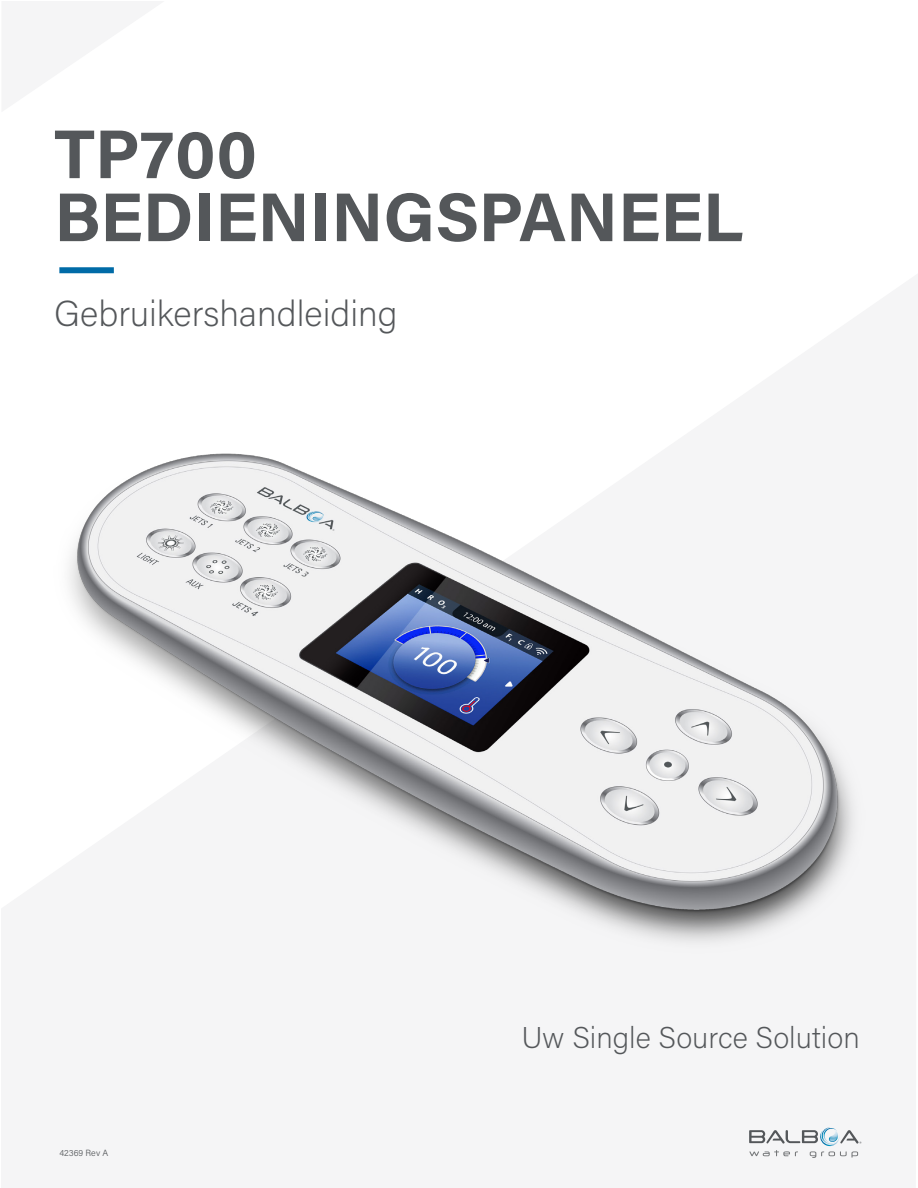
<style>
.page{position:relative;width:918px;height:1188px;background:#fff}
.page>*{position:absolute;margin:0;border:0;box-sizing:border-box;transform-origin:0 0}
.t1{font:700 69px/63px "Acumin Pro";color:#54575a}
.t2{font:200 36px "Acumin Pro";color:#54575a}
.t3{font:200 30px "Acumin Pro";color:#54575a}
.t4{font:300 9px "Acumin Pro";color:#54575a}
</style>
<div class="page">
<div style="left:59px;top:267px;width:55px;height:6px;background:#006ba7"></div>
<svg style="left:749px;top:1127px;width:112px;height:31px"></svg>
<img style="left:68px;top:453px;width:798px;height:500px">
<p class="t1" style="left:54px;top:120px;width:691px">TP700<br>BEDIENINGSPANEEL</p>
<p class="t2" style="left:54px;top:289px;width:345px">Gebruikershandleiding</p>
<p class="t4" style="left:59px;top:1147px;width:51px">42369 Rev A</p>
<p class="t3" style="left:521px;top:1017px;width:340px">Uw Single Source Solution</p>
</div>
